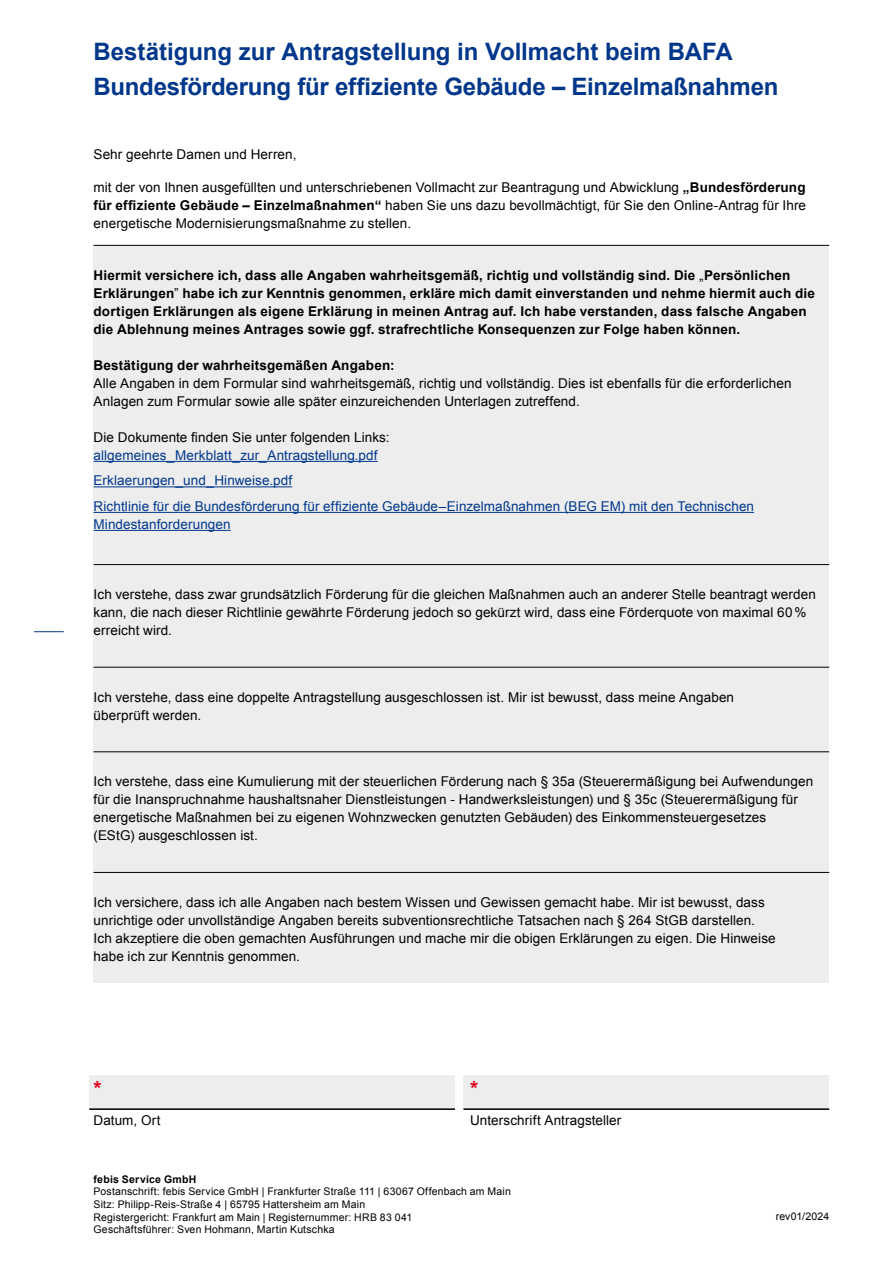
<style>
.page{position:relative;width:893px;height:1263px;background:#fff}
.page>*{position:absolute;margin:0;border:0;box-sizing:border-box;transform-origin:0 0}
.t1{font:700 24px/34.5px "Arial";letter-spacing:-.005em;color:#00378b}
.t2{font:700 21px "Arial";color:#e2001a}
.t3{font:13.5px/18px "Arial";letter-spacing:.005em;color:#000}
.t4{font:700 13.5px/18px "Arial";letter-spacing:.015em;color:#000}
.t5{font:13.5px/25.5px "Arial";letter-spacing:.005em;color:#00378b}
.t6{font:10.5px/12.6px "Arial";letter-spacing:.015em;color:#000}
.t7{font:700 10.5px "Arial";letter-spacing:.025em;color:#000}
.s1{font-weight:700}
.s2{font-weight:400}
</style>
<div class="page">
<hr style="left:34px;top:631px;width:30px;height:1px;background:#00378b">
<div style="left:94px;top:246px;width:735px;height:737px;background:#ededee"></div>
<hr style="left:94px;top:461px;width:284px;height:1px;background:#00378b">
<hr style="left:94px;top:486px;width:198px;height:1px;background:#00378b">
<hr style="left:94px;top:512px;width:660px;height:1px;background:#00378b">
<hr style="left:94px;top:530px;width:137px;height:1px;background:#00378b">
<hr style="left:94px;top:245px;width:735px;height:1px;background:#000">
<hr style="left:94px;top:564px;width:735px;height:1px;background:#000">
<hr style="left:94px;top:667px;width:735px;height:1px;background:#000">
<hr style="left:94px;top:751px;width:735px;height:1px;background:#000">
<hr style="left:94px;top:872px;width:735px;height:1px;background:#000">
<div style="left:89px;top:1076px;width:366px;height:34px;background:#ededee"></div>
<div style="left:463px;top:1076px;width:366px;height:34px;background:#ededee"></div>
<hr style="left:89px;top:1108px;width:366px;height:2px;background:#000">
<hr style="left:463px;top:1108px;width:366px;height:2px;background:#000">
<h1 class="t1" style="left:94px;top:37px;width:686px">Bestätigung zur Antragstellung in Vollmacht beim BAFA<br>Bundesförderung für effiziente Gebäude – Einzelmaßnahmen</h1>
<p class="t3" style="left:94px;top:147px;width:204px">Sehr geehrte Damen und Herren,</p>
<p class="t3" style="left:94px;top:179px;width:714px;text-align:justify">mit der von Ihnen ausgefüllten und unterschriebenen Vollmacht zur Beantragung und Abwicklung <span class="s1">„Bundesförderung für effiziente Gebäude – Einzelmaßnahmen“</span> haben Sie uns dazu bevollmächtigt, für Sie den Online-Antrag für Ihre energetische Modernisierungsmaßnahme zu stellen.</p>
<p class="t4" style="left:94px;top:267px;width:723px">Hiermit versichere ich, dass alle Angaben wahrheitsgemäß, richtig und vollständig sind. Die <span class="s2">„</span>Persönlichen Erklärungen<span class="s2">”</span> habe ich zur Kenntnis genommen, erkläre mich damit einverstanden und nehme hiermit auch die dortigen Erklärungen als eigene Erklärung in meinen Antrag auf. Ich habe verstanden, dass falsche Angaben die Ablehnung meines Antrages sowie ggf. strafrechtliche Konsequenzen zur Folge haben können.</p>
<p class="t4" style="left:94px;top:357px;width:303px">Bestätigung der wahrheitsgemäßen Angaben:</p>
<p class="t3" style="left:94px;top:375px;width:699px">Alle Angaben in dem Formular sind wahrheitsgemäß, richtig und vollständig. Dies ist ebenfalls für die erforderlichen<br>Anlagen zum Formular sowie alle später einzureichenden Unterlagen zutreffend.</p>
<p class="t3" style="left:94px;top:428px;width:297px">Die Dokumente finden Sie unter folgenden Links:</p>
<p class="t5" style="left:94px;top:444px;width:662px">allgemeines_Merkblatt_zur_Antragstellung.pdf<br>Erklaerungen_und_Hinweise.pdf<br>Richtlinie für die Bundesförderung für effiziente Gebäude–Einzelmaßnahmen (BEG EM) mit den Technischen</p>
<p class="t5" style="left:94px;top:513px;width:139px">Mindestanforderungen</p>
<p class="t3" style="left:94px;top:587px;width:724px">Ich verstehe, dass zwar grundsätzlich Förderung für die gleichen Maßnahmen auch an anderer Stelle beantragt werden kann, die nach dieser Richtlinie gewährte Förderung jedoch so gekürzt wird, dass eine Förderquote von maximal 60 % erreicht wird.</p>
<p class="t3" style="left:94px;top:689px;width:642px">Ich verstehe, dass eine doppelte Antragstellung ausgeschlossen ist. Mir ist bewusst, dass meine Angaben überprüft werden.</p>
<p class="t3" style="left:94px;top:773px;width:721px">Ich verstehe, dass eine Kumulierung mit der steuerlichen Förderung nach § 35a (Steuerermäßigung bei Aufwendungen für die Inanspruchnahme haushaltsnaher Dienstleistungen - Handwerksleistungen) und § 35c (Steuerermäßigung für energetische Maßnahmen bei zu eigenen Wohnzwecken genutzten Gebäuden) des Einkommensteuergesetzes<br>(EStG) ausgeschlossen ist.</p>
<p class="t3" style="left:94px;top:894px;width:684px">Ich versichere, dass ich alle Angaben nach bestem Wissen und Gewissen gemacht habe. Mir ist bewusst, dass unrichtige oder unvollständige Angaben bereits subventionsrechtliche Tatsachen nach § 264 StGB darstellen.<br>Ich akzeptiere die oben gemachten Ausführungen und mache mir die obigen Erklärungen zu eigen. Die Hinweise habe ich zur Kenntnis genommen.</p>
<h2 class="t2" style="left:94px;top:1080px;width:10px">*</h2>
<h2 class="t2" style="left:470px;top:1080px;width:10px">*</h2>
<p class="t3" style="left:94px;top:1113px;width:69px">Datum, Ort</p>
<p class="t3" style="left:470px;top:1113px;width:153px">Unterschrift Antragsteller</p>
<p class="t7" style="left:94px;top:1175px;width:104px">febis Service GmbH</p>
<p class="t6" style="left:94px;top:1186px;width:419px">Postanschrift: febis Service GmbH | Frankfurter Straße 111 | 63067 Offenbach am Main Sitz: Philipp-Reis-Straße 4 | 65795 Hattersheim am Main<br>Registergericht: Frankfurt am Main | Registernummer: HRB 83 041<br>Geschäftsführer: Sven Hohmann, Martin Kutschka</p>
<p class="t6" style="left:776px;top:1211px;width:55px">rev01/2024</p>
</div>
